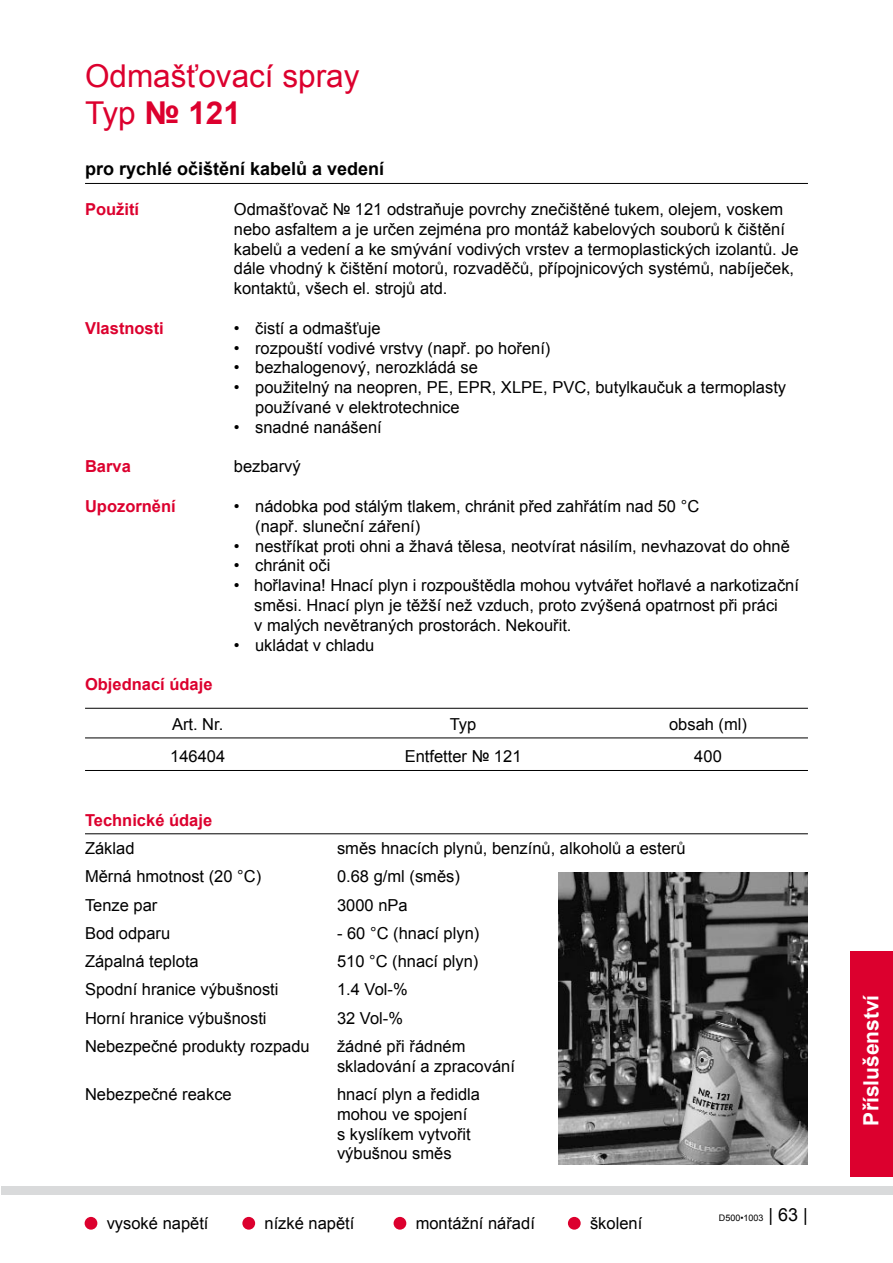
<style>
.page{position:relative;width:893px;height:1263px;background:#fff}
.page>*{position:absolute;margin:0;border:0;box-sizing:border-box;transform-origin:0 0}
.t1{font:31.5px/37.8px "Arial";color:#dc002e}
.t2{font:700 21px "Arial";color:#fff}
.t3{font:700 18px "Arial";color:#000}
.t4{font:16.5px/19.8px "Arial";color:#000}
.t5{font:700 16.5px "Arial";color:#dc002e}
.t6{font:9px "Arial";color:#000}
.s1{font-weight:700}
.s2{font-size:18px}
</style>
<div class="page">
<div style="left:85px;top:1217px;width:12px;height:12px;background:#dc002e;border-radius:50%"></div>
<div style="left:242px;top:1217px;width:13px;height:12px;background:#dc002e;border-radius:50%"></div>
<div style="left:394px;top:1217px;width:12px;height:12px;background:#dc002e;border-radius:50%"></div>
<div style="left:568px;top:1217px;width:13px;height:12px;background:#dc002e;border-radius:50%"></div>
<div style="left:2px;top:1186px;width:891px;height:8px;background:#d9dadb"></div>
<div style="left:850px;top:951px;width:43px;height:226px;background:#dc002e"></div>
<hr style="left:85px;top:183px;width:723px;height:1px;background:#000">
<hr style="left:85px;top:708px;width:723px;height:1px;background:#000">
<hr style="left:85px;top:737px;width:723px;height:1px;background:#000">
<hr style="left:85px;top:770px;width:723px;height:1px;background:#000">
<hr style="left:85px;top:833px;width:723px;height:1px;background:#000">
<img style="left:558px;top:872px;width:250px;height:292px">
<h1 class="t1" style="left:85px;top:57px;width:276px">Odmašťovací spray<br>Typ <span class="s1">№ 121</span></h1>
<p class="t3" style="left:85px;top:157px;width:301px">pro rychlé očištění kabelů a vedení</p>
<p class="t5" style="left:85px;top:198px;width:56px">Použití</p>
<p class="t4" style="left:234px;top:199px;width:566px">Odmašťovač № 121 odstraňuje povrchy znečištěné tukem, olejem, voskem nebo asfaltem a je určen zejména pro montáž kabelových souborů k čištění kabelů a vedení a ke smývání vodivých vrstev a termoplastických izolantů. Je dále vhodný k čištění motorů, rozvaděčů, přípojnicových systémů, nabíječek, kontaktů, všech el. strojů atd.</p>
<p class="t5" style="left:85px;top:317px;width:80px">Vlastnosti</p>
<p class="t4" style="left:234px;top:318px;width:148px">• čistí a odmašťuje</p>
<p class="t4" style="left:234px;top:338px;width:318px">• rozpouští vodivé vrstvy (např. po hoření)</p>
<p class="t4" style="left:234px;top:358px;width:246px">• bezhalogenový, nerozkládá se</p>
<p class="t4" style="left:255px;top:378px;width:533px;text-indent:-21px">• použitelný na neopren, PE, EPR, XLPE, PVC, butylkaučuk a termoplasty používané v elektrotechnice</p>
<p class="t4" style="left:234px;top:417px;width:149px">• snadné nanášení</p>
<p class="t5" style="left:85px;top:456px;width:47px">Barva</p>
<p class="t4" style="left:234px;top:457px;width:68px">bezbarvý</p>
<p class="t5" style="left:85px;top:495px;width:92px">Upozornění</p>
<p class="t4" style="left:255px;top:496px;width:446px;text-indent:-21px">• nádobka pod stálým tlakem, chránit před zahřátím nad 50 °C (např. sluneční záření)</p>
<p class="t4" style="left:234px;top:536px;width:558px">• nestříkat proti ohni a žhavá tělesa, neotvírat násilím, nevhazovat do ohně</p>
<p class="t4" style="left:234px;top:556px;width:98px">• chránit oči</p>
<p class="t4" style="left:254px;top:576px;width:546px;text-indent:-20px">• hořlavina! Hnací plyn i rozpouštědla mohou vytvářet hořlavé a narkotizační směsi. Hnací plyn je těžší než vzduch, proto zvýšená opatrnost při práci<br>v malých nevětraných prostorách. Nekouřit.</p>
<p class="t4" style="left:234px;top:635px;width:142px">• ukládat v chladu</p>
<p class="t5" style="left:85px;top:673px;width:129px">Objednací údaje</p>
<p class="t4" style="left:172px;top:714px;width:53px">Art. Nr.</p>
<p class="t4" style="left:450px;top:714px;width:28px">Typ</p>
<p class="t4" style="left:669px;top:714px;width:79px">obsah (ml)</p>
<p class="t4" style="left:170px;top:747px;width:57px">146404</p>
<p class="t4" style="left:405px;top:747px;width:118px">Entfetter № 121</p>
<p class="t4" style="left:694px;top:747px;width:29px">400</p>
<p class="t5" style="left:85px;top:809px;width:129px">Technické údaje</p>
<p class="t4" style="left:85px;top:838px;width:51px">Základ</p>
<p class="t4" style="left:337px;top:838px;width:350px">směs hnacích plynů, benzínů, alkoholů a esterů</p>
<p class="t4" style="left:85px;top:867px;width:178px">Měrná hmotnost (20 °C)</p>
<p class="t4" style="left:337px;top:867px;width:124px">0.68 g/ml (směs)</p>
<p class="t4" style="left:85px;top:895px;width:74px">Tenze par</p>
<p class="t4" style="left:337px;top:895px;width:72px">3000 nPa</p>
<p class="t4" style="left:85px;top:923px;width:87px">Bod odparu</p>
<p class="t4" style="left:337px;top:923px;width:144px">- 60 °C (hnací plyn)</p>
<p class="t4" style="left:85px;top:951px;width:115px">Zápalná teplota</p>
<p class="t4" style="left:337px;top:951px;width:143px">510 °C (hnací plyn)</p>
<p class="t4" style="left:85px;top:980px;width:195px">Spodní hranice výbušnosti</p>
<p class="t4" style="left:337px;top:980px;width:72px">1.4 Vol-%</p>
<p class="t4" style="left:85px;top:1008px;width:183px">Horní hranice výbušnosti</p>
<p class="t4" style="left:337px;top:1008px;width:68px">32 Vol-%</p>
<p class="t4" style="left:85px;top:1036px;width:226px">Nebezpečné produkty rozpadu</p>
<p class="t4" style="left:337px;top:1036px;width:179px">žádné při řádném skladování a zpracování</p>
<p class="t4" style="left:85px;top:1084px;width:148px">Nebezpečné reakce</p>
<p class="t4" style="left:337px;top:1084px;width:145px">hnací plyn a ředidla mohou ve spojení<br>s kyslíkem vytvořit výbušnou směs</p>
<p class="t4" style="left:107px;top:1213px;width:103px">vysoké napětí</p>
<p class="t4" style="left:264px;top:1213px;width:91px">nízké napětí</p>
<p class="t4" style="left:416px;top:1213px;width:121px">montážní nářadí</p>
<p class="t4" style="left:590px;top:1213px;width:54px">školení</p>
<p class="t6" style="left:719px;top:1212px;width:91px">D500•1003 <span class="s2">| 63 |</span></p>
<p class="t2" style="left:857px;top:1125px;width:132px;rotate:-90deg">Příslušenství</p>
</div>
